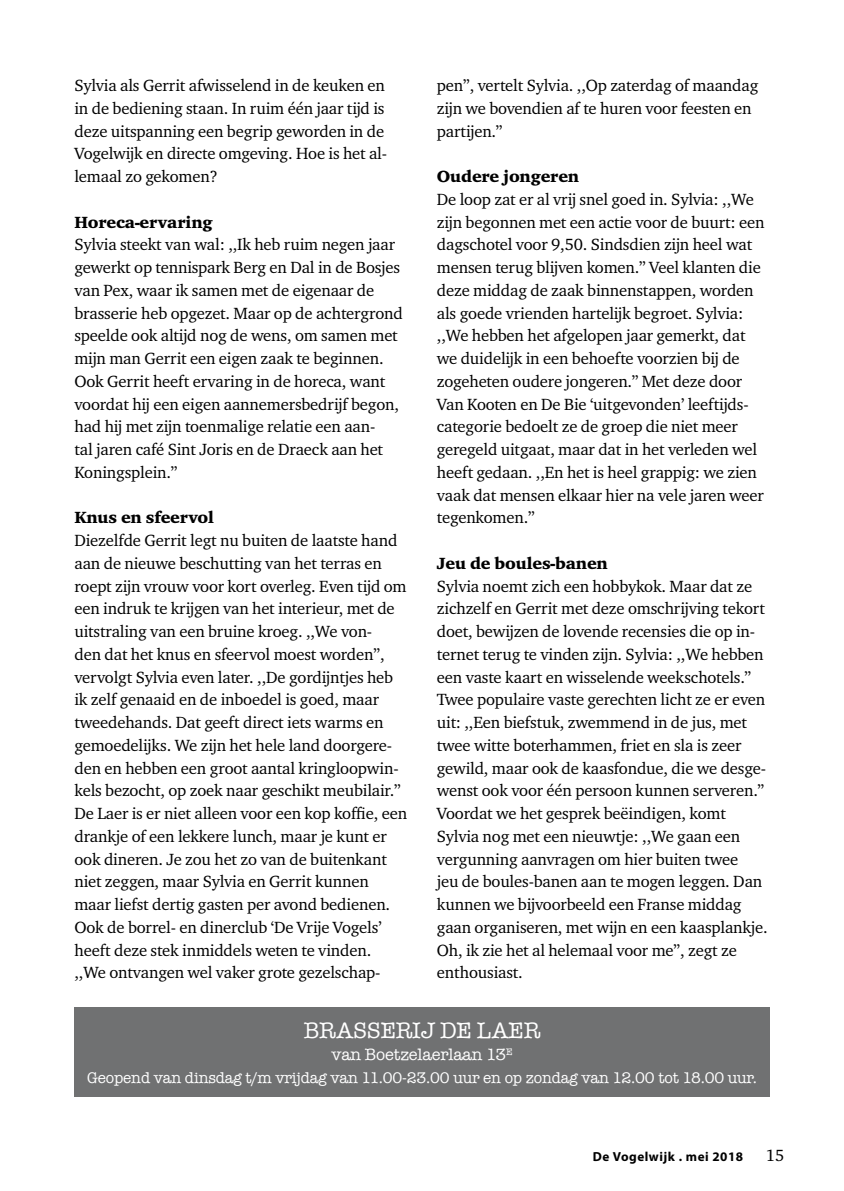
<style>
.page{position:relative;width:844px;height:1191px;background:#fff}
.page>*{position:absolute;margin:0;border:0;box-sizing:border-box;transform-origin:0 0}
.t1{font:22.75px "American Typewriter";letter-spacing:-.01em;color:#fff}
.t2{font:16.62px/22.8px "Charter ITC";letter-spacing:-.01em;color:#000}
.t3{font:16.62px "Charter ITC Blac";letter-spacing:-.01em;color:#000}
.t4{font:16.62px "American Typewriter";letter-spacing:-.01em;color:#fff}
.t5{font:15.75px "American Typewriter";letter-spacing:-.01em;color:#fff}
.t6{font:700 13.12px "Myriad Pro";letter-spacing:.04em;color:#000}
</style>
<div class="page">
<div style="left:74px;top:1007px;width:695px;height:89px;background:#707172"></div>
<p class="t2" style="left:74px;top:74px;width:314px">Sylvia als Gerrit afwisselend in de keuken en in de bediening staan. In ruim één jaar tijd is deze uitspanning een begrip geworden in de Vogelwijk en directe omgeving. Hoe is het al&shy;lemaal zo gekomen?</p>
<p class="t3" style="left:74px;top:211px;width:140px">Horeca-ervaring</p>
<p class="t2" style="left:74px;top:233px;width:330px">Sylvia steekt van wal: ,,Ik heb ruim negen jaar gewerkt op tennispark Berg en Dal in de Bosjes van Pex, waar ik samen met de eigenaar de brasserie heb opgezet. Maar op de achtergrond speelde ook altijd nog de wens, om samen met mijn man Gerrit een eigen zaak te beginnen.<br>Ook Gerrit heeft ervaring in de horeca, want voordat hij een eigen aannemersbedrijf begon, had hij met zijn toenmalige relatie een aan-<br>tal jaren café Sint Joris en de Draeck aan het Koningsplein.”</p>
<p class="t3" style="left:74px;top:507px;width:141px">Knus en sfeervol</p>
<p class="t2" style="left:74px;top:528px;width:334px">Diezelfde Gerrit legt nu buiten de laatste hand aan de nieuwe beschutting van het terras en roept zijn vrouw voor kort overleg. Even tijd om een indruk te krijgen van het interieur, met de uitstraling van een bruine kroeg. ,,We von-<br>den dat het knus en sfeervol moest worden”, vervolgt Sylvia even later. ,,De gordijntjes heb ik zelf genaaid en de inboedel is goed, maar tweedehands. Dat geeft direct iets warms en gemoedelijks. We zijn het hele land doorgere&shy;den en hebben een groot aantal kringloopwin&shy;kels bezocht, op zoek naar geschikt meubilair.” De Laer is er niet alleen voor een kop koffie, een drankje of een lekkere lunch, maar je kunt er ook dineren. Je zou het zo van de buitenkant niet zeggen, maar Sylvia en Gerrit kunnen maar liefst dertig gasten per avond bedienen.<br>Ook de borrel- en dinerclub ‘De Vrije Vogels’ heeft deze stek inmiddels weten te vinden.<br>,,We ontvangen wel vaker grote gezelschap-</p>
<p class="t2" style="left:437px;top:74px;width:323px">pen”, vertelt Sylvia. ,,Op zaterdag of maandag zijn we bovendien af te huren voor feesten en partijen.”</p>
<p class="t3" style="left:437px;top:166px;width:144px">Oudere jongeren</p>
<p class="t2" style="left:437px;top:187px;width:329px">De loop zat er al vrij snel goed in. Sylvia: ,,We zijn begonnen met een actie voor de buurt: een dagschotel voor 9,50. Sindsdien zijn heel wat mensen terug blijven komen.” Veel klanten die deze middag de zaak binnenstappen, worden als goede vrienden hartelijk begroet. Sylvia: ,,We hebben het afgelopen jaar gemerkt, dat we duidelijk in een behoefte voorzien bij de zogeheten oudere jongeren.’’ Met deze door Van Kooten en De Bie ‘uitgevonden’ leeftijds&shy;categorie bedoelt ze de groep die niet meer geregeld uitgaat, maar dat in het verleden wel heeft gedaan. ,,En het is heel grappig: we zien vaak dat mensen elkaar hier na vele jaren weer tegenkomen.”</p>
<p class="t3" style="left:437px;top:553px;width:172px">Jeu de boules-banen</p>
<p class="t2" style="left:437px;top:574px;width:332px">Sylvia noemt zich een hobbykok. Maar dat ze zichzelf en Gerrit met deze omschrijving tekort doet, bewijzen de lovende recensies die op in&shy;ternet terug te vinden zijn. Sylvia: ,,We hebben een vaste kaart en wisselende weekschotels.” Twee populaire vaste gerechten licht ze er even uit: ,,Een biefstuk, zwemmend in de jus, met twee witte boterhammen, friet en sla is zeer gewild, maar ook de kaasfondue, die we desge&shy;wenst ook voor één persoon kunnen serveren.’’ Voordat we het gesprek beëindigen, komt Sylvia nog met een nieuwtje: ,,We gaan een vergunning aanvragen om hier buiten twee<br>jeu de boules-banen aan te mogen leggen. Dan kunnen we bijvoorbeeld een Franse middag gaan organiseren, met wijn en een kaasplankje.<br>Oh, ik zie het al helemaal voor me”, zegt ze enthousiast.</p>
<h1 class="t1" style="left:303px;top:1012px;width:238px">BRASSERIJ DE LAER</h1>
<p class="t4" style="left:331px;top:1042px;width:182px">van Boetzelaerlaan 13<sup>E</sup></p>
<p class="t5" style="left:87px;top:1065px;width:671px">Geopend van dinsdag t/m vrijdag van 11.00-23.00 uur en op zondag van 12.00 tot 18.00 uur.</p>
<p class="t6" style="left:592px;top:1147px;width:152px">De Vogelwijk . mei 2018</p>
<p class="t2" style="left:765px;top:1143px;width:20px">15</p>
</div>
